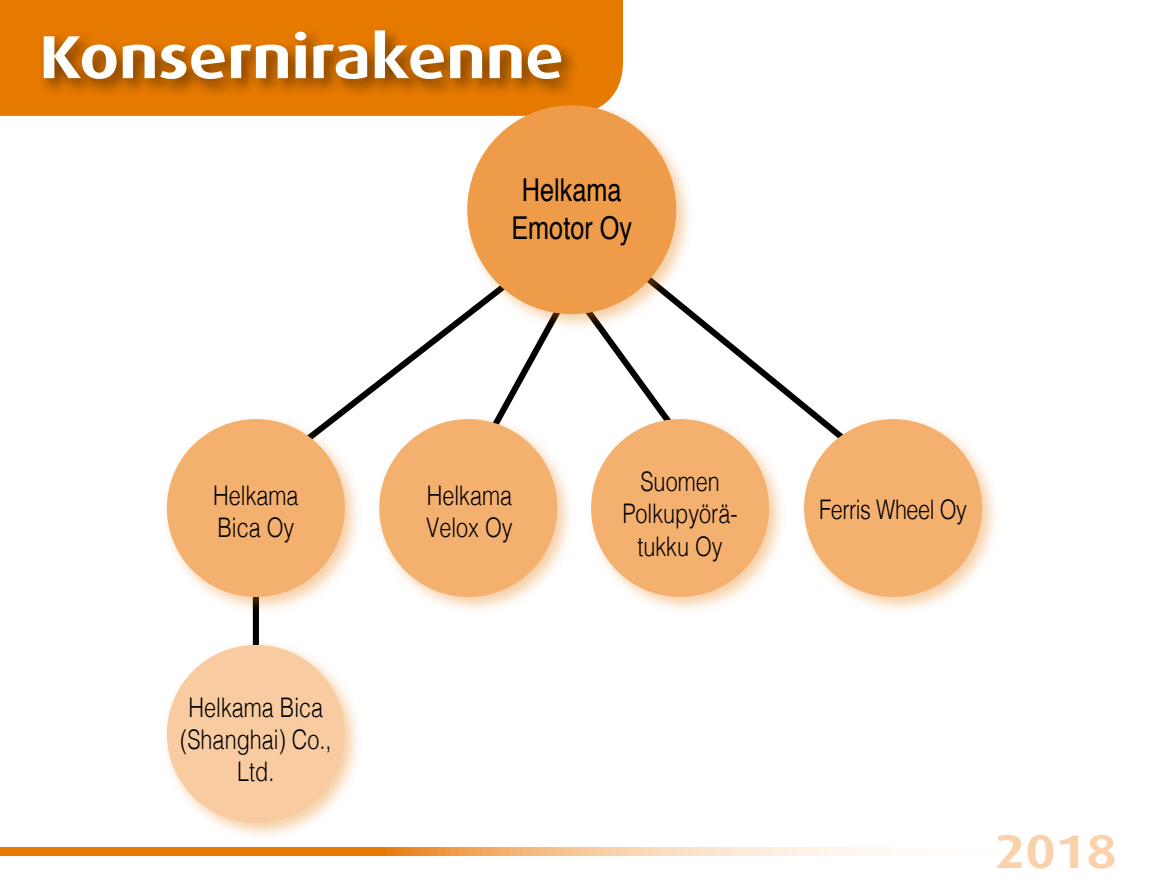
<style>
.page{position:relative;width:1149px;height:893px;background:#fff}
.page>*{position:absolute;margin:0;border:0;box-sizing:border-box;transform-origin:0 0}
.t1{font:700 60.75px "Dax Wide";color:#fff}
.t2{font:700 47.25px "Dax Wide";color:#f9d2ac}
.t3{font:31.5px/37.8px "Helvetica";color:#000;text-align:center;scale:.8 1}
.t4{font:300 27px/32.4px "Helvetica";color:#000;scale:.8 1}
.t5{font:300 27px "Helvetica";letter-spacing:-.02em;color:#000;scale:.8 1}
</style>
<div class="page">
<div style="left:0;top:0;width:622px;height:116px;background:#e67900"></div>
<div style="left:38px;top:25px;width:540px;height:73px;background:#000;opacity:.5"></div>
<svg style="left:252px;top:316px;width:209px;height:323px"></svg>
<div style="left:161px;top:639px;width:202px;height:202px;background:#e67900;opacity:.35"></div>
<div style="left:167px;top:645px;width:178px;height:178px;background:#f8cba0;border-radius:50%"></div>
<div style="left:161px;top:413px;width:202px;height:203px;background:#e67900;opacity:.35"></div>
<div style="left:167px;top:419px;width:178px;height:178px;background:#f3b06f;border-radius:50%"></div>
<svg style="left:694px;top:312px;width:123px;height:101px"></svg>
<div style="left:797px;top:413px;width:203px;height:203px;background:#e67900;opacity:.35"></div>
<div style="left:803px;top:419px;width:178px;height:178px;background:#f3b06f;border-radius:50%"></div>
<div style="left:585px;top:413px;width:202px;height:203px;background:#e67900;opacity:.35"></div>
<div style="left:591px;top:419px;width:177px;height:178px;background:#f3b06f;border-radius:50%"></div>
<svg style="left:498px;top:333px;width:191px;height:114px"></svg>
<div style="left:373px;top:413px;width:202px;height:203px;background:#e67900;opacity:.35"></div>
<div style="left:379px;top:419px;width:178px;height:178px;background:#f3b06f;border-radius:50%"></div>
<div style="left:461px;top:99px;width:233px;height:234px;background:#e67900;opacity:.35"></div>
<div style="left:467px;top:105px;width:209px;height:209px;background:#ee9c4a;border-radius:50%"></div>
<svg style="left:0;top:847px;width:891px;height:9px;background:#efa85d"></svg>
<h1 class="t1" style="left:40px;top:23px;width:525px">Konsernirakenne</h1>
<p class="t3" style="left:511px;top:172px;width:152px">Helkama<br>Emotor Oy</p>
<p class="t4" style="left:213px;top:477px;width:108px">Helkama<br>Bica Oy</p>
<p class="t4" style="left:180px;top:689px;width:191px;text-align:center">Helkama Bica (Shanghai) Co.,<br>Ltd.</p>
<p class="t4" style="left:426px;top:477px;width:110px">Helkama<br>Velox Oy</p>
<p class="t4" style="left:622px;top:463px;width:146px;text-align:center">Suomen<br>Polkupyörä&shy;tukku Oy</p>
<p class="t5" style="left:819px;top:486px;width:186px">Ferris Wheel Oy</p>
<h2 class="t2" style="left:994px;top:825px;width:123px">2018</h2>
</div>
